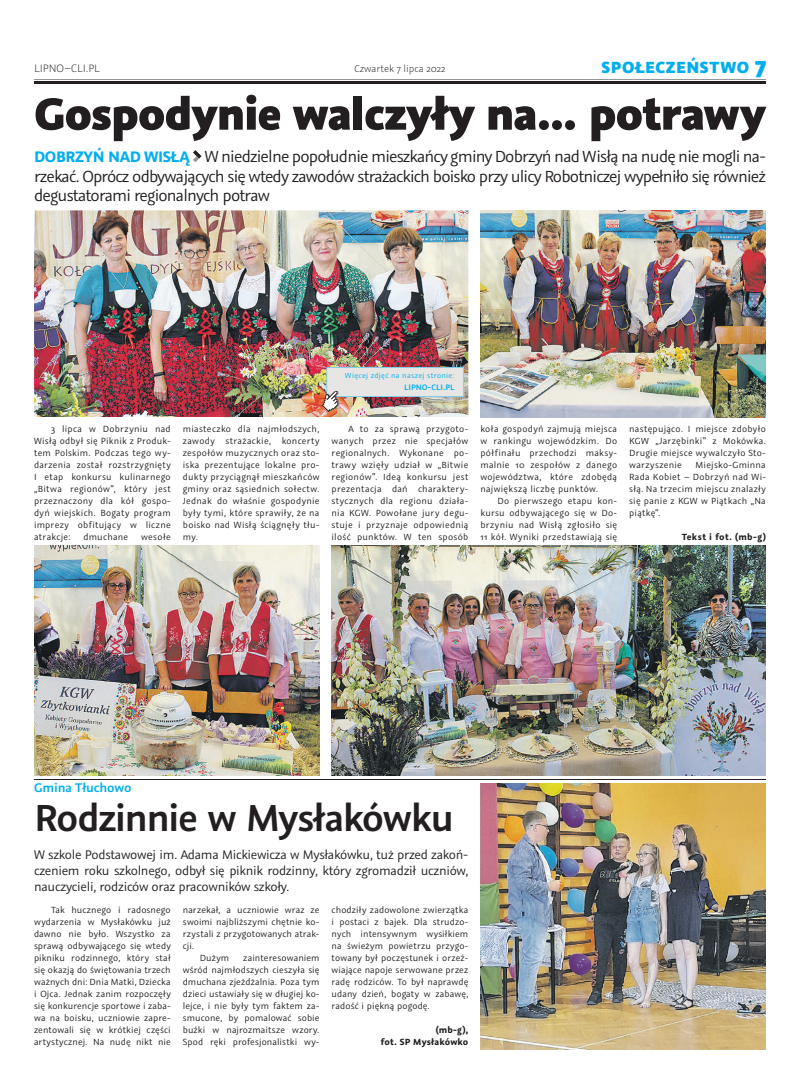
<style>
.page{position:relative;width:800px;height:1078px;background:#fff}
.page>*{position:absolute;margin:0;border:0;box-sizing:border-box;transform-origin:0 0}
.t1{font:800 50px "Graublau Sans";letter-spacing:-.025em;color:#231f20}
.t2{font:600 42px "Graublau Sans";letter-spacing:-.035em;color:#231f20}
.t3{font:18px/19.3px "Graublau Sans";letter-spacing:-.045em;color:#231f20;text-align:justify}
.t4{font:800 18px "Graublau Sans";letter-spacing:.03em;color:#00aeef}
.t5{font:14px/16px "Graublau Sans";letter-spacing:-.02em;color:#231f20;text-align:justify}
.t6{font:600 14px "Graublau Sans";letter-spacing:-.01em;color:#00aeef}
.t7{font:300 12px "Graublau Sans";color:#231f20}
.t8{font:300 11px "Graublau Sans";color:#231f20}
.t9{font:10px/12px "Graublau Sans";letter-spacing:.025em;color:#231f20;text-align:justify}
.t10{font:700 10px/12px "Graublau Sans";letter-spacing:.02em;color:#231f20;text-align:right}
.t11{font:10px "Graublau Sans";letter-spacing:.005em;color:#231f20}
.t12{font:600 8.9px "Graublau Sans";color:#00aeef}
.t13{font:8.1px "Graublau Sans";letter-spacing:.04em;color:#00aeef}
.s1{font-size:26px}
.s2{font-weight:700;font-size:17px;color:#00aeef}
</style>
<div class="page">
<hr style="left:34px;top:79px;width:731px;height:1px;background:#939598">
<hr style="left:34px;top:81px;width:731px;height:2px;background:#231f20">
<hr style="left:34px;top:779px;width:731px;height:1px;background:#231f20">
<img style="left:480px;top:783px;width:285px;height:266px">
<img style="left:34px;top:210px;width:434px;height:207px">
<img style="left:480px;top:210px;width:285px;height:207px">
<img style="left:34px;top:545px;width:285px;height:230px">
<img style="left:331px;top:545px;width:434px;height:230px">
<svg style="left:193px;top:150px;width:8px;height:12px"></svg>
<img style="left:322px;top:367px;width:141px;height:45px">
<p class="t7" style="left:34px;top:61px;width:67px">LIPNO–CLI.PL</p>
<p class="t8" style="left:354px;top:62px;width:92px">Czwartek 7 lipca 2022</p>
<h3 class="t4" style="left:601px;top:55px;width:166px">SPOŁECZEŃSTWO <span class="s1">7</span></h3>
<h1 class="t1" style="left:34px;top:80px;width:733px">Gospodynie walczyły na... potrawy</h1>
<p class="t3" style="left:34px;top:147px;width:733px"><span class="s2">DOBRZYŃ NAD WISŁĄ</span> W niedzielne popołudnie mieszkańcy gminy Dobrzyń nad Wisłą na nudę nie mogli na&shy;rzekać. Oprócz odbywających się wtedy zawodów strażackich boisko przy ulicy Robotniczej wypełniło się również degustatorami regionalnych potraw</p>
<p class="t13" style="left:345px;top:370px;width:111px">Więcej zdjęć na naszej stronie:</p>
<p class="t12" style="left:404px;top:381px;width:52px">LIPNO-CLI.PL</p>
<p class="t9" style="left:34px;top:423px;width:138px;text-indent:17px">3 lipca w Dobrzyniu nad Wisłą odbył się Piknik z Produk&shy;tem Polskim. Podczas tego wy&shy;darzenia został rozstrzygnięty I etap konkursu kulinarnego „Bitwa regionów”, który jest przeznaczony dla kół gospo&shy;dyń wiejskich. Bogaty program imprezy obfitujący w liczne atrakcje:</p>
<p class="t9" style="left:83px;top:531px;width:46px">dmuchane</p>
<p class="t9" style="left:141px;top:531px;width:31px">wesołe</p>
<p class="t9" style="left:183px;top:423px;width:138px">miasteczko dla najmłodszych, zawody strażackie, koncerty zespołów muzycznych oraz sto&shy;iska prezentujące lokalne pro&shy;dukty przyciągnął mieszkańców gminy oraz sąsiednich sołectw.<br>Jednak do właśnie gospodynie były tymi, które sprawiły, że na boisko nad Wisłą ściągnęły tłu&shy;my.</p>
<p class="t9" style="left:331px;top:423px;width:138px;text-indent:17px">A to za sprawą przygoto&shy;wanych przez nie specjałów regionalnych. Wykonane po&shy;trawy wzięły udział w „Bitwie regionów”. Ideą konkursu jest prezentacja dań charaktery&shy;stycznych dla regionu działa&shy;nia KGW. Powołane jury degu&shy;stuje i przyznaje odpowiednią ilość punktów. W ten sposób</p>
<p class="t9" style="left:480px;top:423px;width:138px">koła gospodyń zajmują miejsca w rankingu wojewódzkim. Do półfinału przechodzi maksy&shy;malnie 10 zespołów z danego województwa, które zdobędą największą liczbę punktów.</p>
<p class="t9" style="left:480px;top:495px;width:138px;text-indent:17px">Do pierwszego etapu kon&shy;kursu odbywającego się w Do&shy;brzyniu nad Wisłą zgłosiło się 11 kół. Wyniki przedstawiają się</p>
<p class="t9" style="left:629px;top:423px;width:138px">następująco. I miejsce zdobyło KGW „Jarzębinki” z Mokówka.<br>Drugie miejsce wywalczyło Sto&shy;warzyszenie</p>
<p class="t9" style="left:629px;top:459px;width:138px;text-indent:66px">Miejsko-Gminna Rada Kobiet – Dobrzyń nad Wi&shy;słą. Na trzecim miejscu znalazły się panie z KGW w Piątkach „Na piątkę”.</p>
<p class="t10" style="left:681px;top:531px;width:86px">Tekst i fot. (mb-g)</p>
<h3 class="t6" style="left:34px;top:779px;width:99px">Gmina Tłuchowo</h3>
<h2 class="t2" style="left:34px;top:791px;width:421px">Rodzinnie w Mysłakówku</h2>
<h3 class="t5" style="left:34px;top:846px;width:436px">W szkole Podstawowej im. Adama Mickiewicza w Mysłakówku, tuż przed zakoń&shy;czeniem roku szkolnego, odbył się piknik rodzinny, który zgromadził uczniów, nauczycieli, rodziców oraz pracowników szkoły.</h3>
<p class="t9" style="left:183px;top:903px;width:138px">narzekał, a uczniowie wraz ze</p>
<p class="t11" style="left:183px;top:915px;width:138px">swoimi najbliższymi chętnie ko-</p>
<p class="t9" style="left:183px;top:927px;width:138px">rzystali z przygotowanych atrak-</p>
<p class="t9" style="left:183px;top:939px;width:13px">cji.</p>
<p class="t9" style="left:200px;top:951px;width:31px">Dużym</p>
<p class="t9" style="left:331px;top:903px;width:138px">chodziły zadowolone zwierzątka i postaci z bajek. Dla strudzo&shy;nych intensywnym wysiłkiem na świeżym powietrzu przygo&shy;towany był poczęstunek i orzeź&shy;wiające napoje serwowane przez radę rodziców. To był naprawdę udany dzień, bogaty w zabawę, radość i piękną pogodę.</p>
<p class="t10" style="left:381px;top:1023px;width:89px">(mb-g),<br>fot. SP Mysłakówko</p>
<p class="t9" style="left:34px;top:903px;width:138px;text-indent:17px">Tak hucznego i radosnego wydarzenia w Mysłakówku już dawno nie było. Wszystko za sprawą odbywającego się wtedy pikniku rodzinnego, który stał się okazją do świętowania trzech ważnych dni: Dnia Matki, Dziecka i Ojca. Jednak zanim rozpoczęły się konkurencje sportowe i zaba&shy;wa na boisku, uczniowie zapre&shy;zentowali się w krótkiej części artystycznej. Na nudę nikt nie</p>
<p class="t9" style="left:183px;top:951px;width:138px;text-indent:60px">zainteresowaniem wśród najmłodszych cieszyła się dmuchana zjeżdżalnia. Poza tym dzieci ustawiały się w długiej ko&shy;lejce, i nie były tym faktem za&shy;smucone, by pomalować sobie buźki w najrozmaitsze wzory.<br>Spod ręki profesjonalistki wy-</p>
</div>
